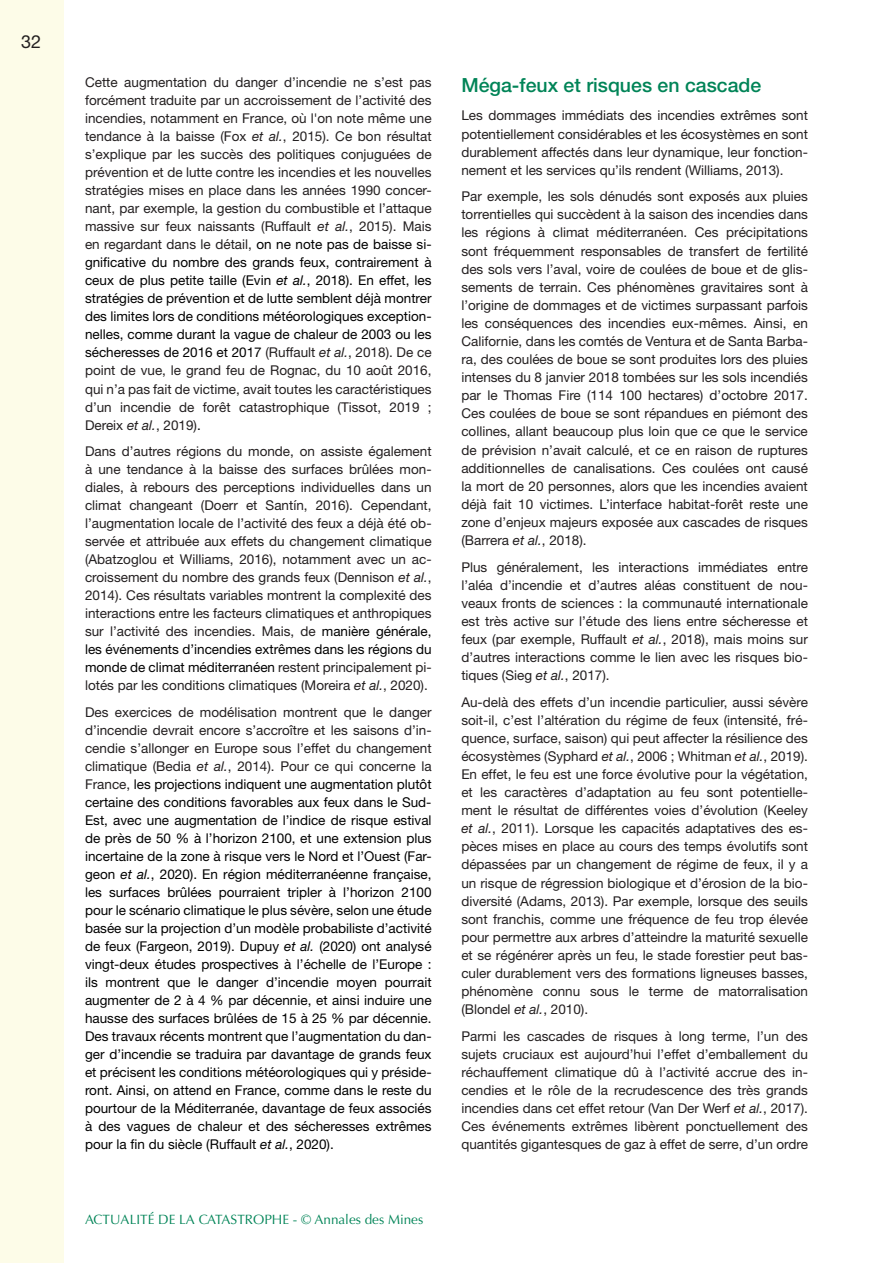
<style>
.page{position:relative;width:893px;height:1263px;background:#fff}
.page>*{position:absolute;margin:0;border:0;box-sizing:border-box;transform-origin:0 0}
.INTER_1{font:500 19.5px "Helvetica Neue";color:#008457}
.t1{font:18px "Helvetica Neue";color:#231f20}
.texte_courant{font:13.5px/18.1px "Helvetica Neue";color:#231f20;text-align:justify}
.texte_courant-2{font:13.5px/18px "Helvetica Neue";color:#000;text-align:justify}
.t2{font:13.5px "Optima";color:#008457}
.s1{font-style:italic}
.s2{color:#000}
.s3{font-style:italic;color:#000}
.s4{color:#231f20}
.s5{font-style:italic;color:#231f20}
</style>
<div class="page">
<div style="left:0;top:0;width:64px;height:1263px;background:#fdfce8"></div>
<p class="t1" style="left:21px;top:31px;width:22px">32</p>
<p class="texte_courant" style="left:85px;top:73px;width:348px">Cette augmentation du danger d’incendie ne s’est pas forcément traduite par un accroissement de l’activité des incendies, notamment en France, où l'on note même une tendance à la baisse (Fox <span class="s1">et al.</span>, 2015). Ce bon résultat s’explique par les succès des politiques conjuguées de prévention et de lutte contre les incendies et les nouvelles stratégies mises en place dans les années 1990 concer&shy;nant, par exemple, la gestion du combustible et l’attaque massive sur feux naissants (Ruffault <span class="s1">et al.</span>, 2015). Mais en regardant dans le détail, <span class="s2">on ne note pas de baisse si&shy;gnificative du nombre des grands feux, contrairement à ceux de plus petite taille (Evin</span> <span class="s3">et al.</span><span class="s2">, 2018). En effet, les stratégies de prévention et de lutte semblent déjà montrer des limites lors de conditions météorologiques exception&shy;nelles, comme durant la vague de chaleur de 2003 ou les sécheresses de 2016 et 2017</span> (Ruffault <span class="s1">et al.</span>, 2018). De ce point de vue, le grand feu de Rognac, du 10 août 2016, qui n’a pas fait de victime, avait toutes les caractéristiques d’un incendie de forêt catastrophique (Tissot, 2019 ; Dereix <span class="s1">et al.</span>, 2019)<span class="s2">.</span></p>
<p class="texte_courant" style="left:85px;top:442px;width:348px">Dans d’autres régions du monde, on assiste également à une tendance à la baisse des surfaces brûlées mon&shy;diales, à rebours des perceptions individuelles dans un climat changeant (Doerr et Santín, 2016). Cependant, l’augmentation locale de l’activité des feux a déjà été ob&shy;servée et attribuée aux effets du changement climatique (Abatzoglou et Williams, 2016), notamment avec un ac&shy;croissement du nombre des grands feux (Dennison <span class="s1">et al.</span>, 2014). Ces résultats variables montrent la complexité des interactions entre les facteurs climatiques et anthropiques sur l’activité des incendies. Mais, de <span class="s2">manière générale, les événements d’incendies extrêmes dans les régions du monde de climat méditerranéen</span> restent principalement pi&shy;lotés par les conditions climatiques (Moreira <span class="s1">et al.</span>, 2020).</p>
<p class="texte_courant-2" style="left:85px;top:703px;width:348px"><span class="s4">Des exercices de modélisation montrent que le danger d’incendie devrait encore s’accroître et les saisons d’in&shy;cendie s’allonger en Europe sous l’effet du changement climatique (Bedia</span> <span class="s5">et al.</span><span class="s4">, 2014). Pour ce qui concerne la France,</span> les projections indiquent une augmentation plutôt certaine des conditions favorables aux feux dans le Sud-Est, avec une augmentation de l’indice de risque estival de près de 50 % à l’horizon 2100, et une extension plus incertaine de la zone à risque vers le Nord et l’Ouest (Far&shy;geon <span class="s1">et al.</span>, 2020). En région méditerranéenne française, les surfaces brûlées pourraient tripler à l’horizon 2100 pour le scénario climatique le plus sévère, selon une étude basée sur la projection d’un modèle probabiliste d’activité de feux (Fargeon, 2019). Dupuy <span class="s1">et al.</span> (2020) ont analysé vingt-deux études prospectives à l’échelle de l’Europe : ils montrent que le danger d’incendie moyen pourrait augmenter de 2 à 4 % par décennie, et ainsi induire une hausse des surfaces brûlées de 15 à 25 % par décennie.<br>Des travaux récents montrent que l’augmentation du dan&shy;ger d’incendie se traduira par davantage de grands feux et précisent les conditions météorologiques qui y préside&shy;ront. Ainsi, on attend en France, comme dans le reste du pourtour de la Méditerranée, davantage de feux associés à des vagues de chaleur et des sécheresses extrêmes pour la fin du siècle (Ruffault <span class="s1">et al.</span>, 2020).</p>
<p class="t2" style="left:85px;top:1212px;width:340px">ACTUALITÉ DE LA CATASTROPHE - © Annales des Mines</p>
<p class="INTER_1" style="left:461px;top:73px;width:301px">Méga-feux et risques en cascade</p>
<p class="texte_courant" style="left:461px;top:106px;width:348px">Les dommages immédiats des incendies extrêmes sont potentiellement considérables et les écosystèmes en sont durablement affectés dans leur dynamique, leur fonction&shy;nement et les services qu’ils rendent (Williams, 2013).</p>
<p class="texte_courant" style="left:461px;top:187px;width:348px">Par exemple, les sols dénudés sont exposés aux pluies torrentielles qui succèdent à la saison des incendies dans les régions à climat méditerranéen. Ces précipitations sont fréquemment responsables de transfert de fertilité des sols vers l’aval, voire de coulées de boue et de glis&shy;sements de terrain. Ces phénomènes gravitaires sont à l’origine de dommages et de victimes surpassant parfois les conséquences des incendies eux-mêmes. Ainsi, en Californie, dans les comtés de Ventura et de Santa Barba&shy;ra, des coulées de boue se sont produites lors des pluies intenses du 8 janvier 2018 tombées sur les sols incendiés par le Thomas Fire (114 100 hectares) d’octobre 2017.<br>Ces coulées de boue se sont répandues en piémont des collines, allant beaucoup plus loin que ce que le service de prévision n’avait calculé, et ce en raison de ruptures additionnelles de canalisations. Ces coulées ont causé la mort de 20 personnes, alors que les incendies avaient déjà fait 10 victimes. L’interface habitat-forêt reste une zone d’enjeux majeurs exposée aux cascades de risques (Barrera <span class="s1">et al.</span>, 2018).</p>
<p class="texte_courant" style="left:461px;top:557px;width:348px">Plus généralement, les interactions immédiates entre l’aléa d’incendie et d’autres aléas constituent de nou&shy;veaux fronts de sciences : la communauté internationale est très active sur l’étude des liens entre sécheresse et feux (par exemple, Ruffault <span class="s1">et al.</span>, 2018), mais moins sur d’autres interactions comme le lien avec les risques bio&shy;tiques (Sieg <span class="s1">et al.</span>, 2017).</p>
<p class="texte_courant" style="left:461px;top:692px;width:348px">Au-delà des effets d’un incendie particulier, aussi sévère soit-il, c’est l’altération du régime de feux (intensité, fré&shy;quence, surface, saison) qui peut affecter la résilience des écosystèmes (Syphard <span class="s1">et al.</span>, 2006 ; Whitman <span class="s1">et al.</span>, 2019).<br>En effet, le feu est une force évolutive pour la végétation, et les caractères d’adaptation au feu sont potentielle&shy;ment le résultat de différentes voies d’évolution (Keeley <span class="s1">et al.</span>, 2011). Lorsque les capacités adaptatives des es&shy;pèces mises en place au cours des temps évolutifs sont dépassées par un changement de régime de feux, il y a un risque de régression biologique et d’érosion de la bio&shy;diversité (Adams, 2013). Par exemple, lorsque des seuils sont franchis, comme une fréquence de feu trop élevée pour permettre aux arbres d’atteindre la maturité sexuelle et se régénérer après un feu, le stade forestier peut bas&shy;culer durablement vers des formations ligneuses basses, phénomène connu sous le terme de matorralisation (Blondel <span class="s1">et al.</span>, 2010).</p>
<p class="texte_courant" style="left:461px;top:1027px;width:348px">Parmi les cascades de risques à long terme, l’un des sujets cruciaux est aujourd’hui l’effet d’emballement du réchauffement climatique dû à l’activité accrue des in&shy;cendies et le rôle de la recrudescence des très grands incendies dans cet effet retour (Van Der Werf <span class="s1">et al.</span>, 2017).<br>Ces événements extrêmes libèrent ponctuellement des quantités gigantesques de gaz à effet de serre, d’un ordre</p>
</div>
